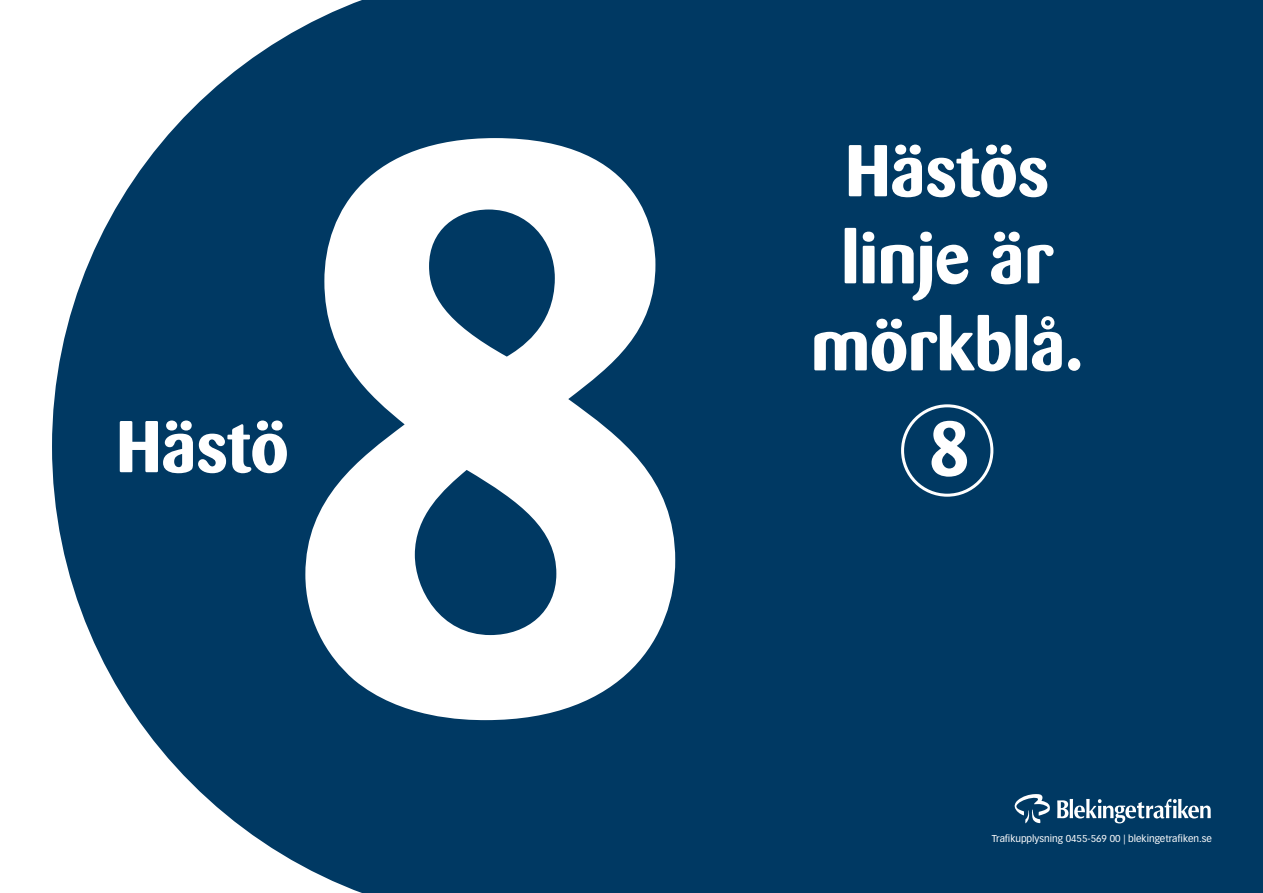
<style>
.page{position:relative;width:1263px;height:893px;background:#fff}
.page>*{position:absolute;margin:0;border:0;box-sizing:border-box;transform-origin:0 0}
.t1{font:700 786.45px "Barmeno";color:#fff}
.t2{font:700 75.45px "Barmeno";color:#fff}
.t3{font:700 72.6px/87px "Barmeno";color:#fff;text-align:center}
.t4{font:9.75px "Vectora LH";color:#fff}
</style>
<div class="page">
<svg style="left:52px;top:0;width:579px;height:893px;background:#255579"></svg>
<div style="left:631px;top:0;width:632px;height:893px;background:#003963"></div>
<div style="left:901px;top:404px;width:92px;height:93px;border:3px solid #fff;border-radius:50%"></div>
<svg style="left:1014px;top:794px;width:36px;height:29px"></svg>
<svg style="left:1057px;top:799px;width:154px;height:24px"></svg>
<hr style="left:1262px;top:0;width:1px;height:893px;background:#fff">
<h3 class="t3" style="left:116px;top:403px;width:174px">Hästö</h3>
<h1 class="t1" style="left:277px;top:-43px;width:428px">8</h1>
<h3 class="t3" style="left:811px;top:127px;width:274px">Hästös linje är mörkblå.</h3>
<h2 class="t2" style="left:929px;top:403px;width:42px">8</h2>
<p class="t4" style="left:992px;top:832px;width:222px">Trafikupplysning 0455-569 00 | blekingetrafiken.se</p>
</div>
